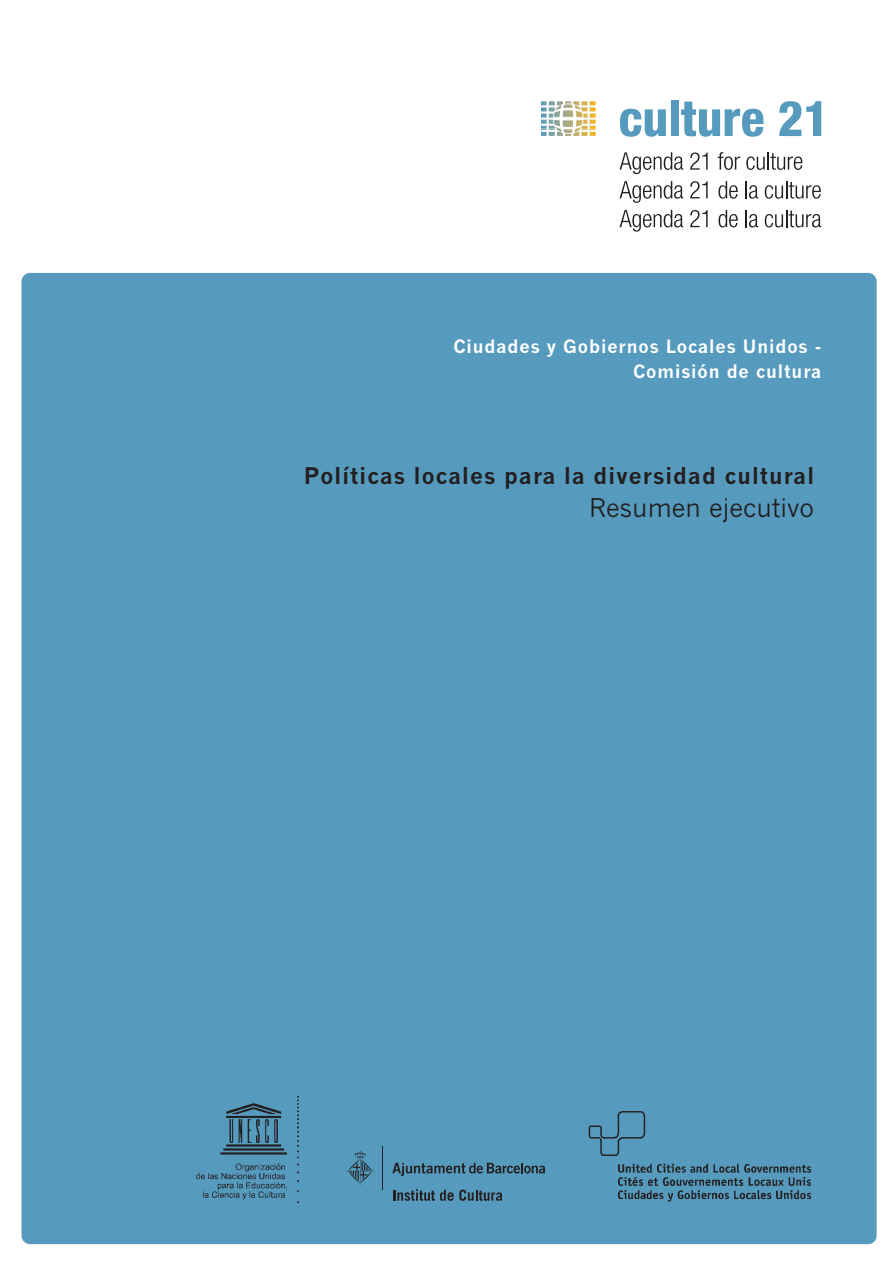
<style>
.page{position:relative;width:893px;height:1263px;background:#fff}
.page>*{position:absolute;margin:0;border:0;box-sizing:border-box;transform-origin:0 0}
.t1{font:25.5px "News Gothic";color:#231f20}
.t2{font:700 22.5px "News Gothic";letter-spacing:.05em;color:#231f20}
.t3{font:700 18px/25.5px "News Gothic";letter-spacing:.05em;color:#fff;text-align:right}
</style>
<div class="page">
<div style="left:22px;top:273px;width:854px;height:971px;background:#569bbe;border-radius:9px"></div>
<img style="left:196px;top:1096px;width:102px;height:107px">
<img style="left:588px;top:1111px;width:224px;height:91px">
<svg style="left:541px;top:101px;width:54px;height:35px"></svg>
<svg style="left:620px;top:109px;width:45px;height:28px"></svg>
<div style="left:670px;top:101px;width:8px;height:35px;background:#569bbe"></div>
<svg style="left:681px;top:102px;width:82px;height:35px"></svg>
<svg style="left:779px;top:101px;width:42px;height:35px"></svg>
<svg style="left:619px;top:210px;width:64px;height:22px"></svg>
<svg style="left:690px;top:210px;width:17px;height:17px"></svg>
<svg style="left:718px;top:210px;width:19px;height:17px"></svg>
<svg style="left:745px;top:210px;width:13px;height:17px"></svg>
<svg style="left:764px;top:210px;width:57px;height:17px"></svg>
<svg style="left:619px;top:181px;width:64px;height:22px"></svg>
<svg style="left:690px;top:181px;width:17px;height:17px"></svg>
<svg style="left:718px;top:181px;width:19px;height:18px"></svg>
<svg style="left:745px;top:181px;width:13px;height:18px"></svg>
<svg style="left:764px;top:181px;width:56px;height:18px"></svg>
<svg style="left:619px;top:152px;width:64px;height:22px"></svg>
<svg style="left:690px;top:152px;width:17px;height:18px"></svg>
<svg style="left:717px;top:152px;width:23px;height:18px"></svg>
<svg style="left:746px;top:152px;width:56px;height:18px"></svg>
<svg style="left:392px;top:1163px;width:153px;height:13px"></svg>
<hr style="left:382px;top:1147px;width:1px;height:43px;background:#231f20">
<svg style="left:346px;top:1151px;width:27px;height:34px"></svg>
<svg style="left:393px;top:1189px;width:60px;height:12px"></svg>
<svg style="left:459px;top:1190px;width:43px;height:11px"></svg>
<p class="t3" style="left:453px;top:336px;width:369px">Ciudades y Gobiernos Locales Unidos -<br>Comisión de cultura</p>
<p class="t2" style="left:304px;top:468px;width:512px">Políticas locales para la diversidad cultural</p>
<h1 class="t1" style="left:589px;top:499px;width:226px">Resumen ejecutivo</h1>
</div>
